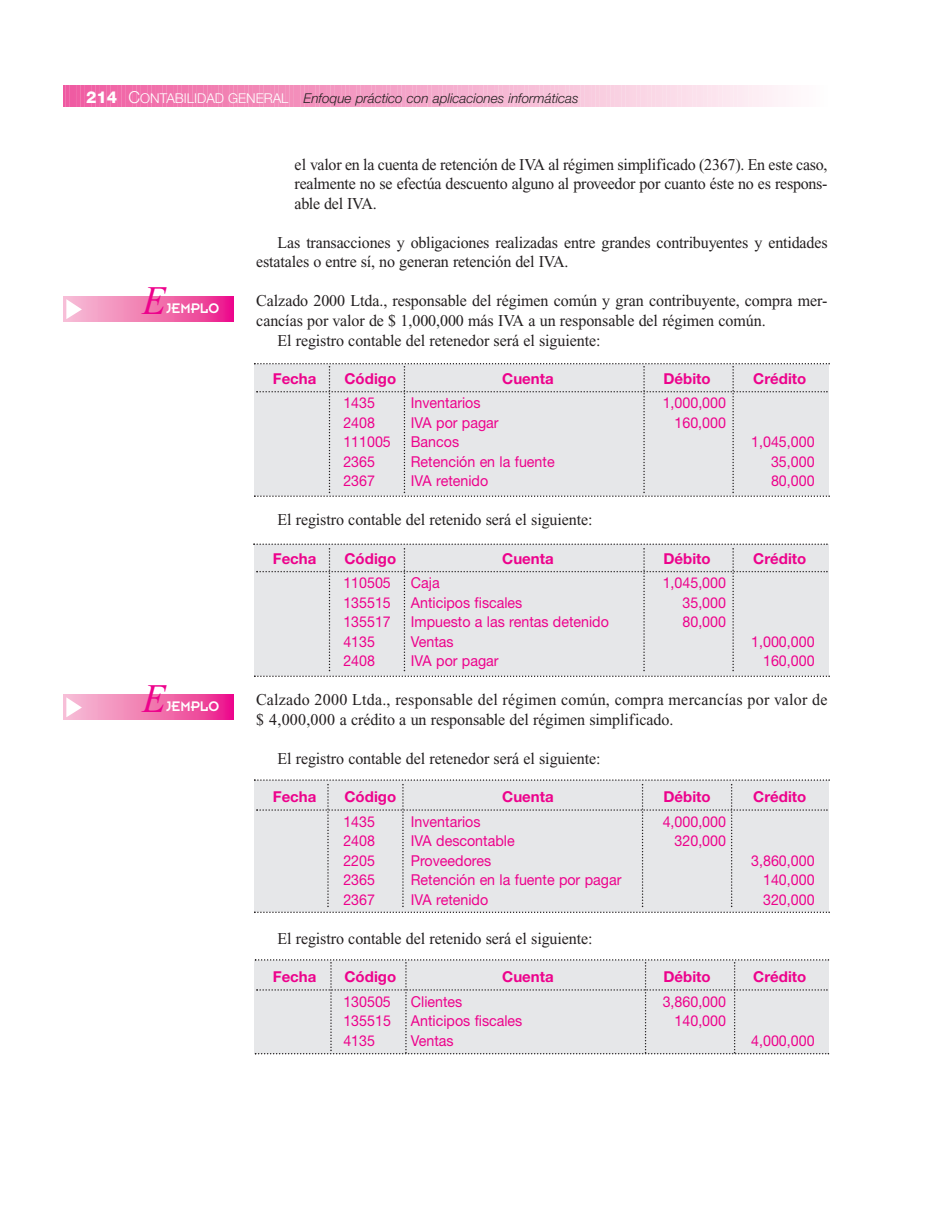
<style>
.page{position:relative;width:936px;height:1212px;background:#fff}
.page>*{position:absolute;margin:0;border:0;box-sizing:border-box;transform-origin:0 0}
.t1{font:italic 40.5px "Times New Roman";color:#ed028c;scale:.95 1}
.t2{font:16.5px/19.5px "Times New Roman";letter-spacing:-.005em;color:#231f20;text-align:justify}
.t3{font:16.5px/19.5px "Times New Roman";letter-spacing:.015em;color:#231f20}
.t4{font:15.3px "Insignia";color:#fff;scale:.95 1}
.t5{font:15px "Helvetica Neue";color:#ed028c;scale:.95 1}
.t6{font:700 15px "Helvetica Neue";color:#ed028c}
.t7{font:italic 300 13.5px "Helvetica Neue";color:#231f20}
.s1{font-weight:800;font-style:normal;font-size:16.5px;color:#fff}
.s2{font-style:normal;font-size:16.5px;color:#fff}
.s3{font-style:normal;color:#fff}
</style>
<div class="page">
<svg style="left:63px;top:86px;width:723px;height:21px;background:#f5aacc"></svg>
<div style="left:254px;top:363px;width:575px;height:134px;background:#e6e7e9"></div>
<div style="left:253px;top:543px;width:576px;height:134px;background:#e6e7e9"></div>
<div style="left:254px;top:779px;width:575px;height:134px;background:#e6e7e9"></div>
<div style="left:255px;top:959px;width:574px;height:95px;background:#e6e7e9"></div>
<svg style="left:63px;top:296px;width:171px;height:26px;background:#f177b2"></svg>
<svg style="left:63px;top:694px;width:171px;height:26px;background:#f177b2"></svg>
<p class="t7" style="left:86px;top:93px;width:494px"><span class="s1">214</span> <span class="s2">C</span><span class="s3">ONTABILIDAD GENERAL</span> Enfoque práctico con aplicaciones informáticas</p>
<h1 class="t1" style="left:142px;top:286px;width:26px">E</h1>
<p class="t4" style="left:166px;top:304px;width:57px">JEMPLO</p>
<h1 class="t1" style="left:142px;top:684px;width:26px">E</h1>
<p class="t4" style="left:166px;top:702px;width:57px">JEMPLO</p>
<p class="t2" style="left:294px;top:156px;width:534px">el valor en la cuenta de retención de IVA al régimen simplificado (2367). En este caso, realmente no se efectúa descuento alguno al proveedor por cuanto éste no es respons&shy;able del IVA.</p>
<p class="t2" style="left:256px;top:234px;width:572px;text-indent:21px">Las transacciones y obligaciones realizadas entre grandes contribuyentes y entidades estatales o entre sí, no generan retención del IVA.</p>
<p class="t2" style="left:256px;top:293px;width:573px">Calzado 2000 Ltda., responsable del régimen común y gran contribuyente, compra mer-</p>
<p class="t2" style="left:256px;top:312px;width:511px">cancías por valor de $ 1,000,000 más IVA a un responsable del régimen común.</p>
<p class="t2" style="left:277px;top:332px;width:324px">El registro contable del retenedor será el siguiente:</p>
<p class="t6" style="left:273px;top:373px;width:45px">Fecha</p>
<p class="t6" style="left:344px;top:373px;width:53px">Código</p>
<p class="t6" style="left:502px;top:373px;width:53px">Cuenta</p>
<p class="t6" style="left:663px;top:373px;width:49px">Débito</p>
<p class="t6" style="left:753px;top:373px;width:55px">Crédito</p>
<p class="t5" style="left:343px;top:398px;width:35px">1435</p>
<p class="t5" style="left:411px;top:398px;width:75px">Inventarios</p>
<p class="t5" style="left:662px;top:398px;width:68px">1,000,000</p>
<p class="t5" style="left:343px;top:417px;width:35px">2408</p>
<p class="t5" style="left:411px;top:417px;width:94px">IVA por pagar</p>
<p class="t5" style="left:674px;top:417px;width:56px">160,000</p>
<p class="t5" style="left:343px;top:437px;width:52px">111005</p>
<p class="t5" style="left:411px;top:437px;width:52px">Bancos</p>
<p class="t5" style="left:751px;top:437px;width:68px">1,045,000</p>
<p class="t5" style="left:343px;top:456px;width:35px">2365</p>
<p class="t5" style="left:411px;top:456px;width:153px">Retención en la fuente</p>
<p class="t5" style="left:771px;top:456px;width:47px">35,000</p>
<p class="t5" style="left:343px;top:476px;width:35px">2367</p>
<p class="t5" style="left:411px;top:476px;width:83px">IVA retenido</p>
<p class="t5" style="left:771px;top:476px;width:47px">80,000</p>
<p class="t2" style="left:277px;top:512px;width:316px">El registro contable del retenido será el siguiente:</p>
<p class="t6" style="left:273px;top:553px;width:45px">Fecha</p>
<p class="t6" style="left:344px;top:553px;width:53px">Código</p>
<p class="t6" style="left:502px;top:553px;width:53px">Cuenta</p>
<p class="t6" style="left:663px;top:553px;width:49px">Débito</p>
<p class="t6" style="left:753px;top:553px;width:55px">Crédito</p>
<p class="t5" style="left:343px;top:577px;width:52px">110505</p>
<p class="t5" style="left:411px;top:577px;width:32px">Caja</p>
<p class="t5" style="left:662px;top:577px;width:68px">1,045,000</p>
<p class="t5" style="left:343px;top:597px;width:52px">135515</p>
<p class="t5" style="left:411px;top:597px;width:119px">Anticipos fiscales</p>
<p class="t5" style="left:682px;top:597px;width:47px">35,000</p>
<p class="t5" style="left:343px;top:616px;width:52px">135517</p>
<p class="t5" style="left:411px;top:616px;width:210px">Impuesto a las rentas detenido</p>
<p class="t5" style="left:682px;top:616px;width:47px">80,000</p>
<p class="t5" style="left:343px;top:636px;width:35px">4135</p>
<p class="t5" style="left:411px;top:636px;width:47px">Ventas</p>
<p class="t5" style="left:751px;top:636px;width:68px">1,000,000</p>
<p class="t5" style="left:343px;top:655px;width:35px">2408</p>
<p class="t5" style="left:411px;top:655px;width:94px">IVA por pagar</p>
<p class="t5" style="left:763px;top:655px;width:56px">160,000</p>
<p class="t3" style="left:256px;top:691px;width:572px">Calzado 2000 Ltda., responsable del régimen común, compra mercancías por valor de $ 4,000,000 a crédito a un responsable del régimen simplificado.</p>
<p class="t2" style="left:277px;top:750px;width:324px">El registro contable del retenedor será el siguiente:</p>
<p class="t6" style="left:273px;top:791px;width:45px">Fecha</p>
<p class="t6" style="left:344px;top:791px;width:53px">Código</p>
<p class="t6" style="left:502px;top:791px;width:53px">Cuenta</p>
<p class="t6" style="left:663px;top:791px;width:49px">Débito</p>
<p class="t6" style="left:753px;top:791px;width:55px">Crédito</p>
<p class="t5" style="left:343px;top:816px;width:35px">1435</p>
<p class="t5" style="left:411px;top:816px;width:75px">Inventarios</p>
<p class="t5" style="left:662px;top:816px;width:68px">4,000,000</p>
<p class="t5" style="left:343px;top:835px;width:35px">2408</p>
<p class="t5" style="left:411px;top:835px;width:111px">IVA descontable</p>
<p class="t5" style="left:674px;top:835px;width:56px">320,000</p>
<p class="t5" style="left:343px;top:855px;width:35px">2205</p>
<p class="t5" style="left:411px;top:855px;width:86px">Proveedores</p>
<p class="t5" style="left:751px;top:855px;width:68px">3,860,000</p>
<p class="t5" style="left:343px;top:874px;width:35px">2365</p>
<p class="t5" style="left:411px;top:874px;width:223px">Retención en la fuente por pagar</p>
<p class="t5" style="left:763px;top:874px;width:56px">140,000</p>
<p class="t5" style="left:343px;top:894px;width:35px">2367</p>
<p class="t5" style="left:411px;top:894px;width:83px">IVA retenido</p>
<p class="t5" style="left:763px;top:894px;width:56px">320,000</p>
<p class="t2" style="left:277px;top:930px;width:316px">El registro contable del retenido será el siguiente:</p>
<p class="t6" style="left:273px;top:971px;width:45px">Fecha</p>
<p class="t6" style="left:344px;top:971px;width:53px">Código</p>
<p class="t6" style="left:502px;top:971px;width:53px">Cuenta</p>
<p class="t6" style="left:663px;top:971px;width:49px">Débito</p>
<p class="t6" style="left:753px;top:971px;width:55px">Crédito</p>
<p class="t5" style="left:343px;top:996px;width:52px">130505</p>
<p class="t5" style="left:411px;top:996px;width:56px">Clientes</p>
<p class="t5" style="left:662px;top:996px;width:68px">3,860,000</p>
<p class="t5" style="left:343px;top:1015px;width:52px">135515</p>
<p class="t5" style="left:411px;top:1015px;width:119px">Anticipos fiscales</p>
<p class="t5" style="left:674px;top:1015px;width:56px">140,000</p>
<p class="t5" style="left:343px;top:1035px;width:35px">4135</p>
<p class="t5" style="left:411px;top:1035px;width:47px">Ventas</p>
<p class="t5" style="left:751px;top:1035px;width:68px">4,000,000</p>
</div>
